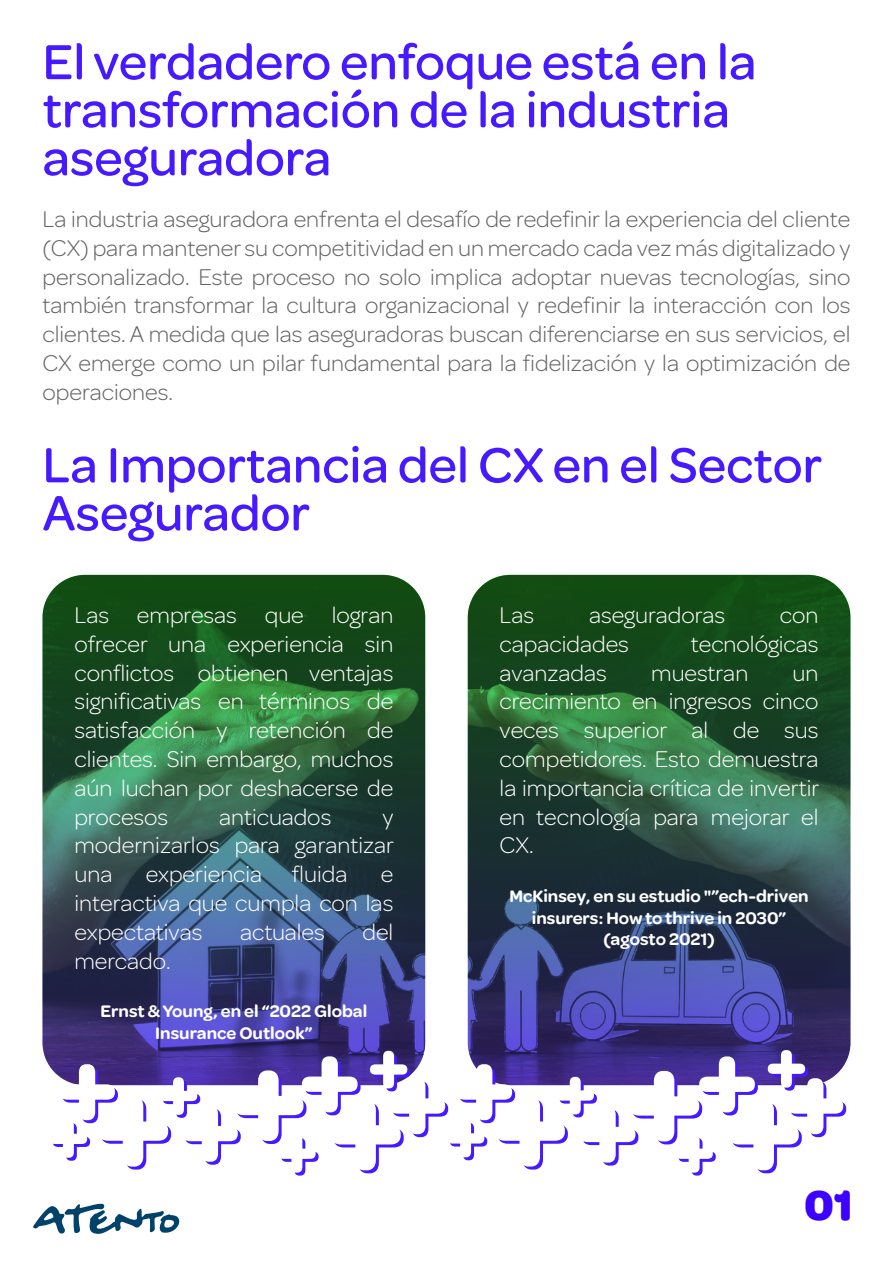
<style>
.page{position:relative;width:893px;height:1263px;background:#fff}
.page>*{position:absolute;margin:0;border:0;box-sizing:border-box;transform-origin:0 0}
.t1{font:500 52.5px/48px "Omnes";color:#4619ff}
.t2{font:700 45px "Omnes";color:#3c01ff}
.t3{font:300 24px/28.8px "Omnes";color:#fff;text-align:justify}
.t4{font:300 24px/28.8px "Omnes";color:#636363;text-align:justify}
.t5{font:600 18px/21.6px "Omnes";color:#fff;text-align:center}
</style>
<div class="page">
<svg style="left:43px;top:575px;width:807px;height:492px;background:#365856"></svg>
<svg style="left:33px;top:1204px;width:147px;height:30px"></svg>
<svg style="left:50px;top:1050px;width:796px;height:125px"></svg>
<h1 class="t1" style="left:43px;top:34px;width:715px">El verdadero enfoque está en la transformación de la industria aseguradora</h1>
<p class="t4" style="left:43px;top:203px;width:809px">La industria aseguradora enfrenta el desafío de redefinir la experiencia del cliente (CX) para mantener su competitividad en un mercado cada vez más digitalizado y personalizado. Este proceso no solo implica adoptar nuevas tecnologías, sino también transformar la cultura organizacional y redefinir la interacción con los clientes. A medida que las aseguradoras buscan diferenciarse en sus servicios, el CX emerge como un pilar fundamental para la fidelización y la optimización de operaciones.</p>
<h1 class="t1" style="left:43px;top:438px;width:781px">La Importancia del CX en el Sector<br>Asegurador</h1>
<p class="t3" style="left:74px;top:599px;width:320px">Las empresas que logran ofrecer una experiencia sin conflictos obtienen ventajas significativas en términos de satisfacción y retención de clientes. Sin embargo, muchos aún luchan por deshacerse de procesos</p>
<p class="t3" style="left:219px;top:801px;width:114px">anticuados</p>
<p class="t3" style="left:74px;top:801px;width:321px;text-indent:308px">y modernizarlos para garantizar una</p>
<p class="t3" style="left:146px;top:858px;width:203px">experiencia fluida</p>
<p class="t3" style="left:74px;top:858px;width:320px;text-indent:306px">e interactiva que cumpla con las expectativas</p>
<p class="t3" style="left:240px;top:916px;width:86px">actuales</p>
<p class="t3" style="left:362px;top:916px;width:32px">del</p>
<p class="t3" style="left:74px;top:945px;width:98px">mercado.</p>
<p class="t5" style="left:100px;top:999px;width:268px">Ernst &amp; Young, en el “2022 Global<br>Insurance Outlook”</p>
<p class="t3" style="left:500px;top:599px;width:36px">Las</p>
<p class="t3" style="left:589px;top:599px;width:138px">aseguradoras</p>
<p class="t3" style="left:780px;top:599px;width:40px">con</p>
<p class="t3" style="left:500px;top:628px;width:131px">capacidades</p>
<p class="t3" style="left:691px;top:628px;width:129px">tecnológicas</p>
<p class="t3" style="left:500px;top:657px;width:109px">avanzadas</p>
<p class="t3" style="left:651px;top:657px;width:99px">muestran</p>
<p class="t3" style="left:500px;top:657px;width:321px;text-indent:293px">un crecimiento en ingresos cinco veces superior al de sus competidores. Esto demuestra la importancia crítica de invertir en tecnología para mejorar el CX.</p>
<p class="t5" style="left:509px;top:884px;width:301px">McKinsey, en su estudio "”ech-driven insurers: How to thrive in 2030” (agosto 2021)</p>
<h2 class="t2" style="left:804px;top:1173px;width:50px">01</h2>
</div>
